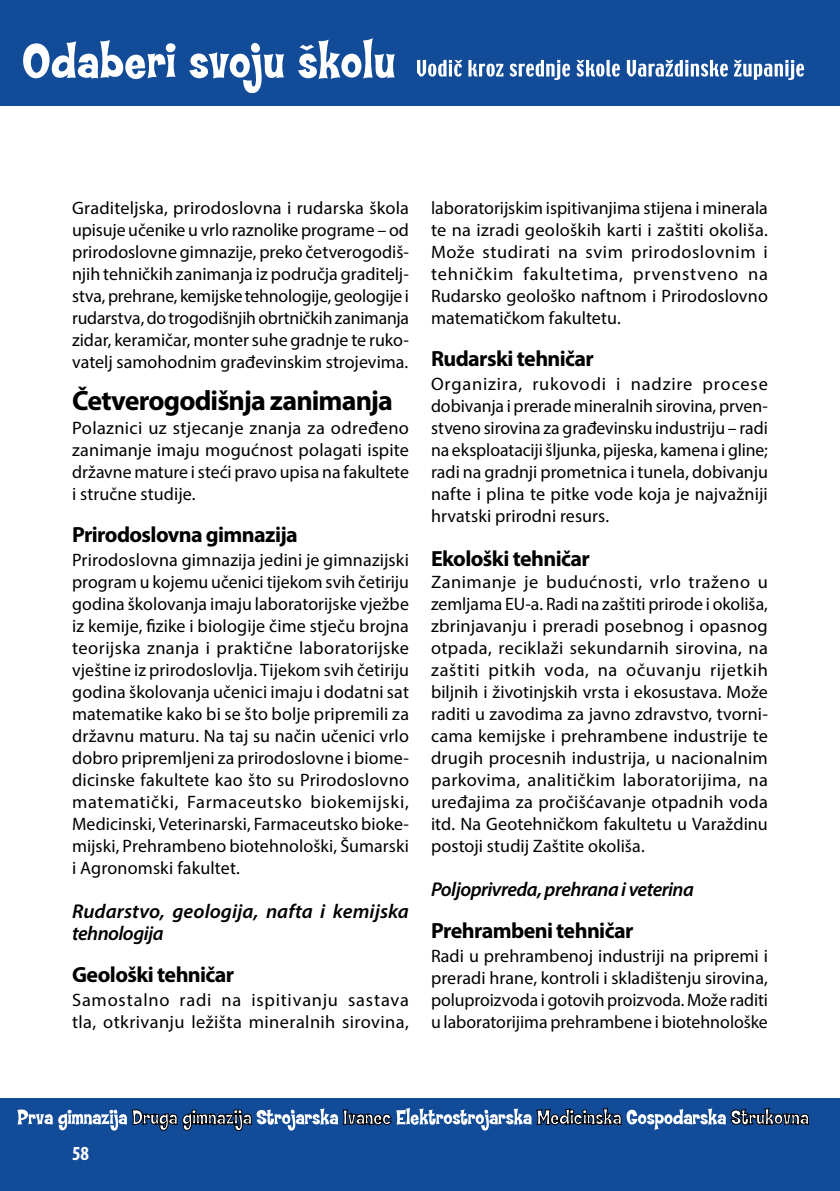
<style>
.page{position:relative;width:840px;height:1191px;background:#fff}
.page>*{position:absolute;margin:0;border:0;box-sizing:border-box;transform-origin:0 0}
.t1{font:700 28px "Myriad Pro";letter-spacing:-.03em;color:#000}
.t2{font:700 22px "Myriad Pro";letter-spacing:-.03em;color:#000}
.t3{font:italic 600 20px/22px "Myriad Pro";color:#000}
.t4{font:italic 600 20px "Myriad Pro";letter-spacing:-.025em;color:#000}
.t5{font:700 condensed 20px "Myriad Pro";color:#fff}
.t6{font:18px/22px "Myriad Pro";letter-spacing:.005em;color:#000;text-align:justify}
.t7{font:18px/22px "Myriad Pro";letter-spacing:.03em;color:#000}
</style>
<div class="page">
<div style="left:0;top:0;width:839px;height:105px;background:#124b98"></div>
<svg style="left:23px;top:40px;width:153px;height:39px"></svg>
<svg style="left:189px;top:43px;width:95px;height:51px"></svg>
<svg style="left:298px;top:38px;width:96px;height:41px"></svg>
<svg style="left:417px;top:60px;width:45px;height:17px"></svg>
<svg style="left:468px;top:60px;width:35px;height:17px"></svg>
<svg style="left:509px;top:60px;width:60px;height:20px"></svg>
<svg style="left:576px;top:60px;width:43px;height:17px"></svg>
<svg style="left:626px;top:60px;width:101px;height:17px"></svg>
<svg style="left:734px;top:60px;width:69px;height:20px"></svg>
<div style="left:0;top:1098px;width:839px;height:93px;background:#124b98"></div>
<svg style="left:17px;top:1107px;width:791px;height:24px"></svg>
<p class="t6" style="left:72px;top:197px;width:338px">Graditeljska, prirodoslovna i rudarska škola upisuje učenike u vrlo raznolike programe – od prirodoslovne gimnazije, preko četverogodiš&shy;njih tehničkih zanimanja iz područja graditelj&shy;stva, prehrane, kemijske tehnologije, geologije i rudarstva, do trogodišnjih obrtničkih zanimanja zidar, keramičar, monter suhe gradnje te ruko&shy;vatelj samohodnim građevinskim strojevima.</p>
<h1 class="t1" style="left:72px;top:382px;width:322px">Četverogodišnja zanimanja</h1>
<p class="t6" style="left:72px;top:417px;width:338px">Polaznici uz stjecanje znanja za određeno zanimanje imaju mogućnost polagati ispite državne mature i steći pravo upisa na fakultete i stručne studije.</p>
<p class="t2" style="left:72px;top:520px;width:227px">Prirodoslovna gimnazija</p>
<p class="t6" style="left:72px;top:549px;width:338px">Prirodoslovna gimnazija jedini je gimnazijski program u kojemu učenici tijekom svih četiriju godina školovanja imaju laboratorijske vježbe iz kemije, fizike i biologije čime stječu brojna teorijska znanja i praktične laboratorijske vještine iz prirodoslovlja. Tijekom svih četiriju godina školovanja učenici imaju i dodatni sat matematike kako bi se što bolje pripremili za državnu maturu. Na taj su način učenici vrlo dobro pripremljeni za prirodoslovne i biome&shy;dicinske fakultete kao što su Prirodoslovno matematički, Farmaceutsko biokemijski, Medicinski, Veterinarski, Farmaceutsko bioke&shy;mijski, Prehrambeno biotehnološki, Šumarski i Agronomski fakultet.</p>
<p class="t3" style="left:72px;top:900px;width:338px">Rudarstvo, geologija, nafta i kemijska tehnologija</p>
<p class="t2" style="left:72px;top:960px;width:164px">Geološki tehničar</p>
<p class="t7" style="left:72px;top:989px;width:338px">Samostalno radi na ispitivanju sastava tla, otkrivanju ležišta mineralnih sirovina,</p>
<p class="t6" style="left:431px;top:197px;width:338px">laboratorijskim ispitivanjima stijena i minerala te na izradi geoloških karti i zaštiti okoliša.<br>Može studirati na svim prirodoslovnim i tehničkim fakultetima, prvenstveno na Rudarsko geološko naftnom i Prirodoslovno matematičkom fakultetu.</p>
<p class="t2" style="left:431px;top:344px;width:164px">Rudarski tehničar</p>
<p class="t6" style="left:431px;top:373px;width:338px">Organizira, rukovodi i nadzire procese dobivanja i prerade mineralnih sirovina, prven&shy;stveno sirovina za građevinsku industriju – radi na eksploataciji šljunka, pijeska, kamena i gline; radi na gradnji prometnica i tunela, dobivanju nafte i plina te pitke vode koja je najvažniji hrvatski prirodni resurs.</p>
<p class="t2" style="left:431px;top:544px;width:160px">Ekološki tehničar</p>
<p class="t6" style="left:431px;top:571px;width:338px">Zanimanje je budućnosti, vrlo traženo u zemljama EU-a. Radi na zaštiti prirode i okoliša, zbrinjavanju i preradi posebnog i opasnog otpada, reciklaži sekundarnih sirovina, na zaštiti pitkih voda, na očuvanju rijetkih biljnih i životinjskih vrsta i ekosustava. Može raditi u zavodima za javno zdravstvo, tvorni&shy;cama kemijske i prehrambene industrije te drugih procesnih industrija, u nacionalnim parkovima, analitičkim laboratorijima, na uređajima za pročišćavanje otpadnih voda itd. Na Geotehničkom fakultetu u Varaždinu postoji studij Zaštite okoliša.</p>
<p class="t4" style="left:431px;top:877px;width:264px">Poljoprivreda, prehrana i veterina</p>
<p class="t2" style="left:431px;top:916px;width:204px">Prehrambeni tehničar</p>
<p class="t6" style="left:431px;top:945px;width:338px">Radi u prehrambenoj industriji na pripremi i preradi hrane, kontroli i skladištenju sirovina, poluproizvoda i gotovih proizvoda. Može raditi u laboratorijima prehrambene i biotehnološke</p>
<p class="t5" style="left:72px;top:1141px;width:18px">58</p>
</div>
